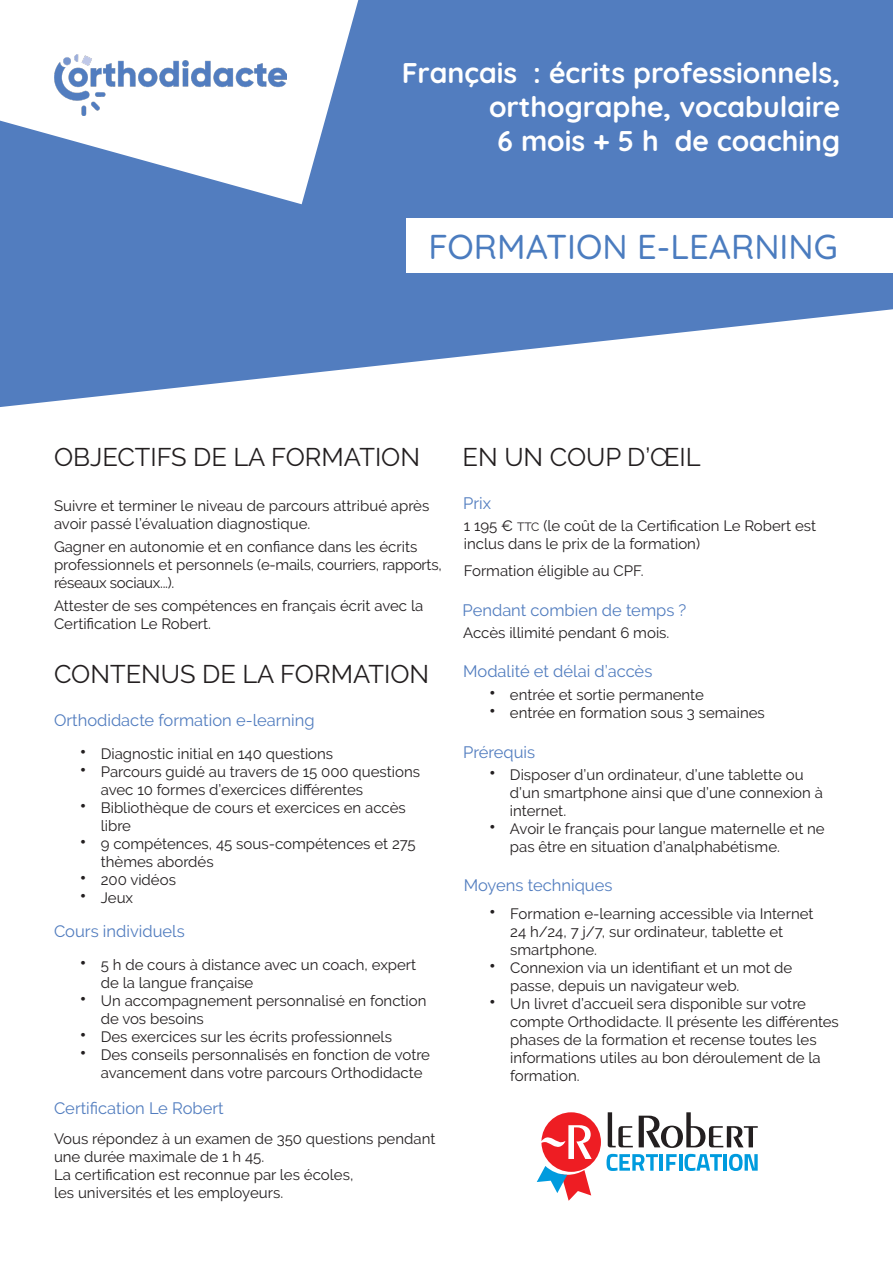
<style>
.page{position:relative;width:893px;height:1263px;background:#fff}
.page>*{position:absolute;margin:0;border:0;box-sizing:border-box;transform-origin:0 0}
.t1{font:500 34.5px "Quicksand";color:#4b7cbf}
.t2{font:700 28.5px/34.2px "Quicksand";color:#fff;text-align:justify}
.t3{font:25.5px "Raleway";color:#231f20}
.t4{font:16.5px "Raleway";color:#527dbf}
.sous_paragraphe{font:15px/18px "Raleway";color:#231f20}
.s1{font-size:21px}
.s2{font-size:12px}
</style>
<div class="page">
<svg style="left:0;top:0;width:893px;height:407px;fill:#527dbf"></svg>
<div style="left:407px;top:218px;width:486px;height:54px;background:#fff"></div>
<svg style="left:0;top:0;width:358px;height:204px"></svg>
<img style="left:54px;top:55px;width:232px;height:61px">
<svg style="left:537px;top:1112px;width:221px;height:89px"></svg>
<p class="t2" style="left:489px;top:52px;width:353px;text-indent:-87px">Français : écrits professionnels, orthographe, vocabulaire 6 mois + 5 h de coaching</p>
<p class="t1" style="left:428px;top:220px;width:411px">FORMATION E-LEARNING</p>
<p class="t3" style="left:54px;top:442px;width:368px">OBJECTIFS DE LA FORMATION</p>
<p class="t3" style="left:463px;top:442px;width:240px">EN UN COUP D’ŒIL</p>
<p class="sous_paragraphe" style="left:54px;top:496px;width:377px">Suivre et terminer le niveau de parcours attribué après avoir passé l’évaluation diagnostique.</p>
<p class="sous_paragraphe" style="left:54px;top:538px;width:389px">Gagner en autonomie et en confiance dans les écrits professionnels et personnels (e-mails, courriers, rapports, réseaux sociaux...).</p>
<p class="sous_paragraphe" style="left:54px;top:596px;width:371px">Attester de ses compétences en français écrit avec la<br>Certification Le Robert.</p>
<p class="t3" style="left:54px;top:659px;width:377px">CONTENUS DE LA FORMATION</p>
<p class="t4" style="left:54px;top:710px;width:262px">Orthodidacte formation e-learning</p>
<p class="sous_paragraphe" style="left:80px;top:745px;width:255px"><span class="s1">•</span> Diagnostic initial en 140 questions</p>
<p class="sous_paragraphe" style="left:101px;top:763px;width:321px;text-indent:-21px"><span class="s1">•</span> Parcours guidé au travers de 15 000 questions avec 10 formes d’exercices différentes</p>
<p class="sous_paragraphe" style="left:101px;top:799px;width:307px;text-indent:-21px"><span class="s1">•</span> Bibliothèque de cours et exercices en accès libre</p>
<p class="sous_paragraphe" style="left:101px;top:835px;width:316px;text-indent:-21px"><span class="s1">•</span> 9 compétences, 45 sous-compétences et 275 thèmes abordés</p>
<p class="sous_paragraphe" style="left:80px;top:871px;width:98px"><span class="s1">•</span> 200 vidéos</p>
<p class="sous_paragraphe" style="left:80px;top:889px;width:55px"><span class="s1">•</span> Jeux</p>
<p class="t4" style="left:54px;top:922px;width:132px">Cours individuels</p>
<p class="sous_paragraphe" style="left:101px;top:955px;width:317px;text-indent:-21px"><span class="s1">•</span> 5 h de cours à distance avec un coach, expert de la langue française</p>
<p class="sous_paragraphe" style="left:101px;top:991px;width:327px;text-indent:-21px"><span class="s1">•</span> Un accompagnement personnalisé en fonction de vos besoins</p>
<p class="sous_paragraphe" style="left:80px;top:1027px;width:314px"><span class="s1">•</span> Des exercices sur les écrits professionnels</p>
<p class="sous_paragraphe" style="left:101px;top:1045px;width:331px;text-indent:-21px"><span class="s1">•</span> Des conseils personnalisés en fonction de votre avancement dans votre parcours Orthodidacte</p>
<p class="t4" style="left:54px;top:1098px;width:171px">Certification Le Robert</p>
<p class="sous_paragraphe" style="left:54px;top:1130px;width:383px">Vous répondez à un examen de 350 questions pendant une durée maximale de 1 h 45.</p>
<p class="sous_paragraphe" style="left:54px;top:1166px;width:301px">La certification est reconnue par les écoles,</p>
<p class="sous_paragraphe" style="left:54px;top:1184px;width:231px">les universités et les employeurs.</p>
<p class="t4" style="left:463px;top:493px;width:29px">Prix</p>
<p class="sous_paragraphe" style="left:464px;top:517px;width:354px">1 195 € <span class="s2">TTC</span> (le coût de la Certification Le Robert est inclus dans le prix de la formation)</p>
<p class="sous_paragraphe" style="left:464px;top:562px;width:181px">Formation éligible au CPF.</p>
<p class="t4" style="left:463px;top:600px;width:225px">Pendant combien de temps ?</p>
<p class="sous_paragraphe" style="left:463px;top:623px;width:208px">Accès illimité pendant 6 mois.</p>
<p class="t4" style="left:463px;top:662px;width:191px">Modalité et délai d’accès</p>
<p class="sous_paragraphe" style="left:489px;top:686px;width:217px"><span class="s1">•</span> entrée et sortie permanente</p>
<p class="sous_paragraphe" style="left:489px;top:704px;width:278px"><span class="s1">•</span> entrée en formation sous 3 semaines</p>
<p class="t4" style="left:463px;top:742px;width:73px">Prérequis</p>
<p class="sous_paragraphe" style="left:510px;top:765px;width:314px;text-indent:-21px"><span class="s1">•</span> Disposer d’un ordinateur, d’une tablette ou d’un smartphone ainsi que d’une connexion à internet.</p>
<p class="sous_paragraphe" style="left:510px;top:819px;width:316px;text-indent:-21px"><span class="s1">•</span> Avoir le français pour langue maternelle et ne pas être en situation d’analphabétisme.</p>
<p class="t4" style="left:464px;top:876px;width:150px">Moyens techniques</p>
<p class="sous_paragraphe" style="left:510px;top:905px;width:305px;text-indent:-21px"><span class="s1">•</span> Formation e-learning accessible via Internet<br>24 h/24, 7 j/7, sur ordinateur, tablette et smartphone.</p>
<p class="sous_paragraphe" style="left:510px;top:959px;width:284px;text-indent:-21px"><span class="s1">•</span> Connexion via un identifiant et un mot de passe, depuis un navigateur web.</p>
<p class="sous_paragraphe" style="left:510px;top:995px;width:330px;text-indent:-21px"><span class="s1">•</span> Un livret d’accueil sera disponible sur votre compte Orthodidacte. Il présente les différentes phases de la formation et recense toutes les informations utiles au bon déroulement de la formation.</p>
</div>
